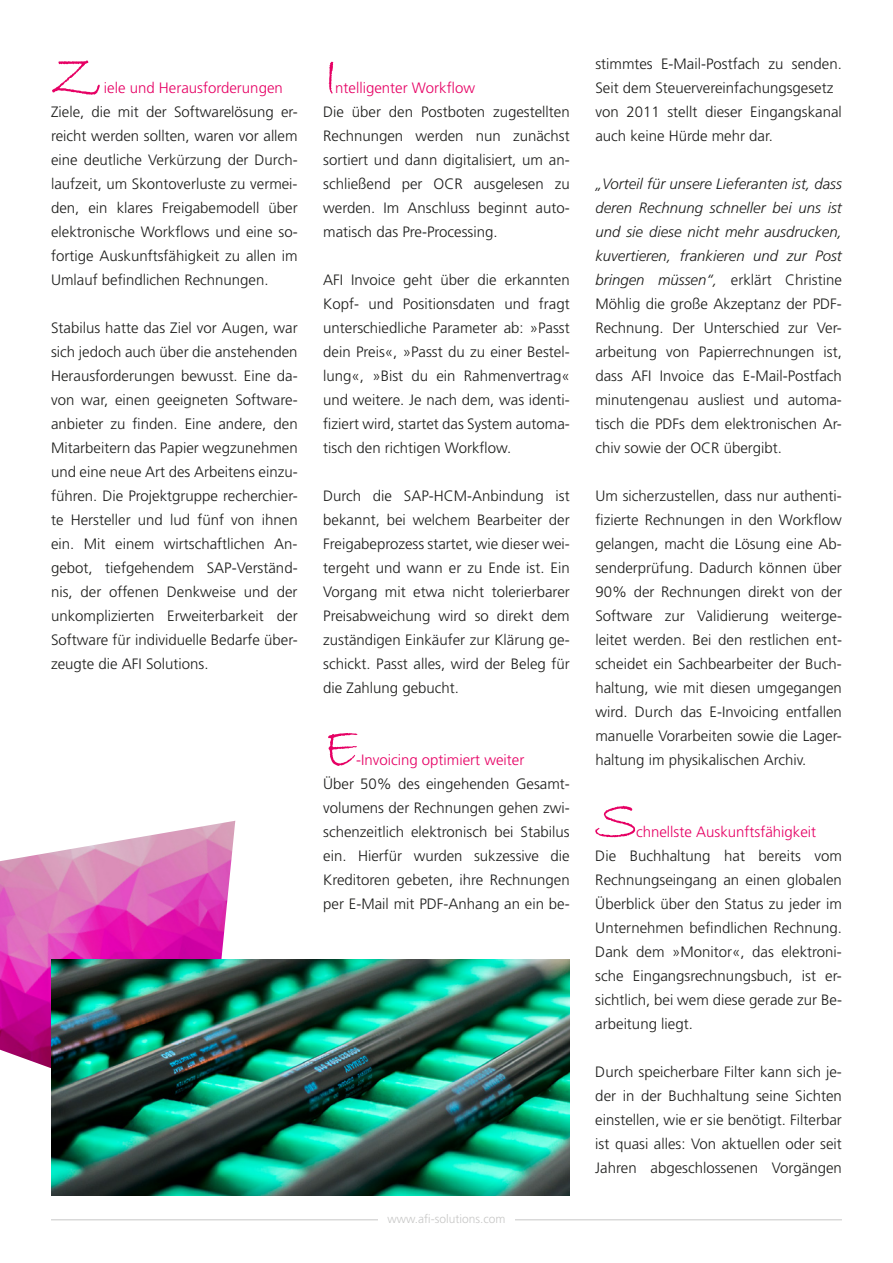
<style>
.page{position:relative;width:893px;height:1263px;background:#fff}
.page>*{position:absolute;margin:0;border:0;box-sizing:border-box;transform-origin:0 0}
.t1{font:60px "Bradley Hand ITC";color:#e60064}
.t2{font:300 15px/24px "Frutiger LT Std";color:#1d1d1b;text-align:justify}
.t3{font:300 15px "Frutiger LT Std";color:#e60064}
.t4{font:300 12px "Frutiger LT Std";color:#c7c7c6}
.s1{font-style:italic}
</style>
<div class="page">
<img style="left:0;top:821px;width:235px;height:247px">
<img style="left:51px;top:959px;width:519px;height:237px">
<hr style="left:51px;top:1219px;width:791px;height:1px;background:#c7c7c6">
<div style="left:378px;top:1214px;width:136px;height:14px;background:#fff"></div>
<h1 class="t1" style="left:51px;top:38px;width:54px">Z</h1>
<p class="t3" style="left:104px;top:79px;width:180px">iele und Herausforderungen</p>
<p class="t2" style="left:51px;top:100px;width:248px">Ziele, die mit der Softwarelösung er&shy;reicht werden sollten, waren vor allem eine deutliche Verkürzung der Durch&shy;laufzeit, um Skontoverluste zu vermei&shy;den, ein klares Freigabemodell über elektronische Workflows und eine so&shy;fortige Auskunftsfähigkeit zu allen im Umlauf befindlichen Rechnungen.</p>
<p class="t2" style="left:51px;top:316px;width:248px">Stabilus hatte das Ziel vor Augen, war sich jedoch auch über die anstehenden Herausforderungen bewusst. Eine da&shy;von war, einen geeigneten Software&shy;anbieter zu finden. Eine andere, den Mitarbeitern das Papier wegzunehmen und eine neue Art des Arbeitens einzu&shy;führen. Die Projektgruppe recherchier&shy;te Hersteller und lud fünf von ihnen ein. Mit einem wirtschaftlichen An&shy;gebot, tiefgehendem SAP-Verständ&shy;nis, der offenen Denkweise und der unkomplizierten Erweiterbarkeit der Software für individuelle Bedarfe über&shy;zeugte die AFI Solutions.</p>
<h1 class="t1" style="left:323px;top:38px;width:17px">I</h1>
<p class="t3" style="left:335px;top:79px;width:141px">ntelligenter Workflow</p>
<p class="t2" style="left:323px;top:100px;width:248px">Die über den Postboten zugestellten Rechnungen werden nun zunächst sortiert und dann digitalisiert, um an&shy;schließend per OCR ausgelesen zu werden. Im Anschluss beginnt auto&shy;matisch das Pre-Processing.</p>
<p class="t2" style="left:323px;top:268px;width:248px">AFI Invoice geht über die erkannten Kopf- und Positionsdaten und fragt unterschiedliche Parameter ab: »Passt dein Preis«, »Passt du zu einer Bestel&shy;lung«, »Bist du ein Rahmenvertrag« und weitere. Je nach dem, was identi&shy;fiziert wird, startet das System automa&shy;tisch den richtigen Workflow.</p>
<p class="t2" style="left:323px;top:484px;width:248px">Durch die SAP-HCM-Anbindung ist bekannt, bei welchem Bearbeiter der Freigabeprozess startet, wie dieser wei&shy;tergeht und wann er zu Ende ist. Ein Vorgang mit etwa nicht tolerierbarer Preisabweichung wird so direkt dem zuständigen Einkäufer zur Klärung ge&shy;schickt. Passt alles, wird der Beleg für die Zahlung gebucht.</p>
<h1 class="t1" style="left:323px;top:710px;width:37px">E</h1>
<p class="t3" style="left:356px;top:751px;width:170px">-Invoicing optimiert weiter</p>
<p class="t2" style="left:323px;top:772px;width:248px">Über 50% des eingehenden Gesamt&shy;volumens der Rechnungen gehen zwi&shy;schenzeitlich elektronisch bei Stabilus ein. Hierfür wurden sukzessive die Kreditoren gebeten, ihre Rechnungen per E-Mail mit PDF-Anhang an ein be-</p>
<p class="t4" style="left:387px;top:1212px;width:120px">www.afi-solutions.com</p>
<p class="t2" style="left:595px;top:52px;width:248px;text-align:left">stimmtes E-Mail-Postfach zu senden.<br>Seit dem Steuervereinfachungsgesetz von 2011 stellt dieser Eingangskanal auch keine Hürde mehr dar.</p>
<p class="t2" style="left:595px;top:172px;width:248px"><span class="s1">„Vorteil für unsere Lieferanten ist, dass deren Rechnung schneller bei uns ist und sie diese nicht mehr ausdrucken, kuvertieren, frankieren und zur Post bringen müssen“,</span> erklärt Christine Möhlig die große Akzeptanz der PDF-Rechnung. Der Unterschied zur Ver&shy;arbeitung von Papierrechnungen ist, dass AFI Invoice das E-Mail-Postfach minutengenau ausliest und automa&shy;tisch die PDFs dem elektronischen Ar&shy;chiv sowie der OCR übergibt.</p>
<p class="t2" style="left:595px;top:484px;width:248px">Um sicherzustellen, dass nur authenti&shy;fizierte Rechnungen in den Workflow gelangen, macht die Lösung eine Ab&shy;senderprüfung. Dadurch können über 90% der Rechnungen direkt von der Software zur Validierung weiterge&shy;leitet werden. Bei den restlichen ent&shy;scheidet ein Sachbearbeiter der Buch&shy;haltung, wie mit diesen umgegangen wird. Durch das E-Invoicing entfallen manuelle Vorarbeiten sowie die Lager&shy;haltung im physikalischen Archiv.</p>
<h1 class="t1" style="left:595px;top:782px;width:45px">S</h1>
<p class="t3" style="left:636px;top:823px;width:182px">chnellste Auskunftsfähigkeit</p>
<p class="t2" style="left:595px;top:844px;width:248px">Die Buchhaltung hat bereits vom Rechnungseingang an einen globalen Überblick über den Status zu jeder im Unternehmen befindlichen Rechnung.<br>Dank dem »Monitor«, das elektroni&shy;sche Eingangsrechnungsbuch, ist er&shy;sichtlich, bei wem diese gerade zur Be&shy;arbeitung liegt.</p>
<p class="t2" style="left:595px;top:1060px;width:248px">Durch speicherbare Filter kann sich je&shy;der in der Buchhaltung seine Sichten einstellen, wie er sie benötigt. Filterbar ist quasi alles: Von aktuellen oder seit Jahren abgeschlossenen Vorgängen</p>
</div>
